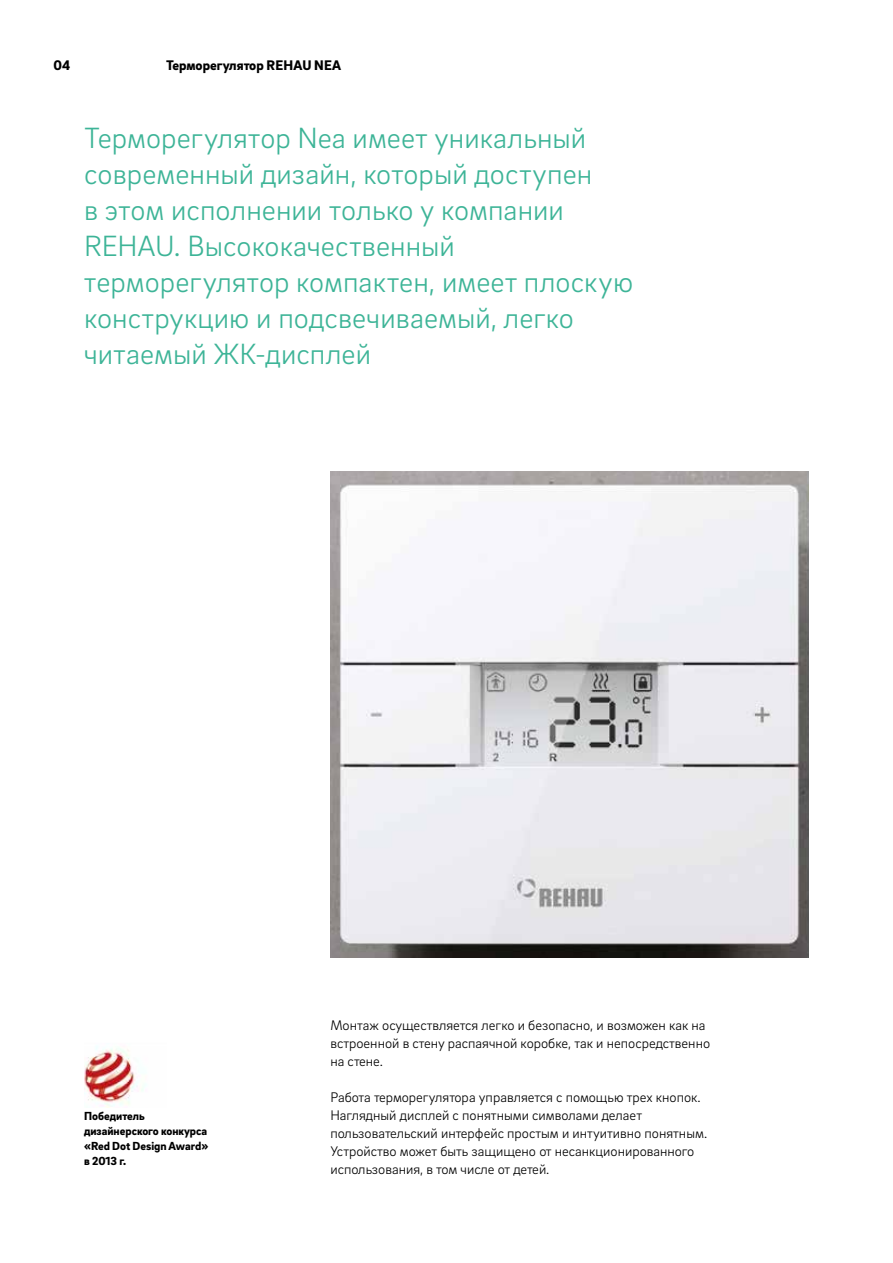
<style>
.page{position:relative;width:893px;height:1263px;background:#fff}
.page>*{position:absolute;margin:0;border:0;box-sizing:border-box;transform-origin:0 0}
.t1{font:300 30px/36px "Brix Sans";color:#3db497}
.t2{font:300 14.25px/18px "Brix Sans";color:#000}
.t3{font:900 14.25px "Brix Sans";color:#000}
.t4{font:900 12px/15px "Brix Sans";color:#000}
</style>
<div class="page">
<img style="left:331px;top:472px;width:478px;height:486px">
<img style="left:84px;top:1046px;width:62px;height:61px">
<p class="t3" style="left:53px;top:56px;width:18px">04</p>
<p class="t3" style="left:166px;top:56px;width:176px">Терморегулятор REHAU NEA</p>
<p class="t1" style="left:84px;top:118px;width:550px">Терморегулятор Nea имеет уникальный современный дизайн, который доступен<br>в этом исполнении только у компании REHAU. Высококачественный терморегулятор компактен, имеет плоскую конструкцию и подсвечиваемый, легко читаемый ЖК-дисплей</p>
<p class="t4" style="left:84px;top:1108px;width:126px">Победитель дизайнерского конкурса «Red Dot Design Award» в 2013 г.</p>
<p class="t2" style="left:330px;top:1015px;width:381px">Монтаж осуществляется легко и безопасно, и возможен как на встроенной в стену распаячной коробке, так и непосредственно на стене.</p>
<p class="t2" style="left:330px;top:1087px;width:378px">Работа терморегулятора управляется с помощью трех кнопок.<br>Наглядный дисплей с понятными символами делает пользовательский интерфейс простым и интуитивно понятным.<br>Устройство может быть защищено от несанкционированного использования, в том числе от детей.</p>
</div>
